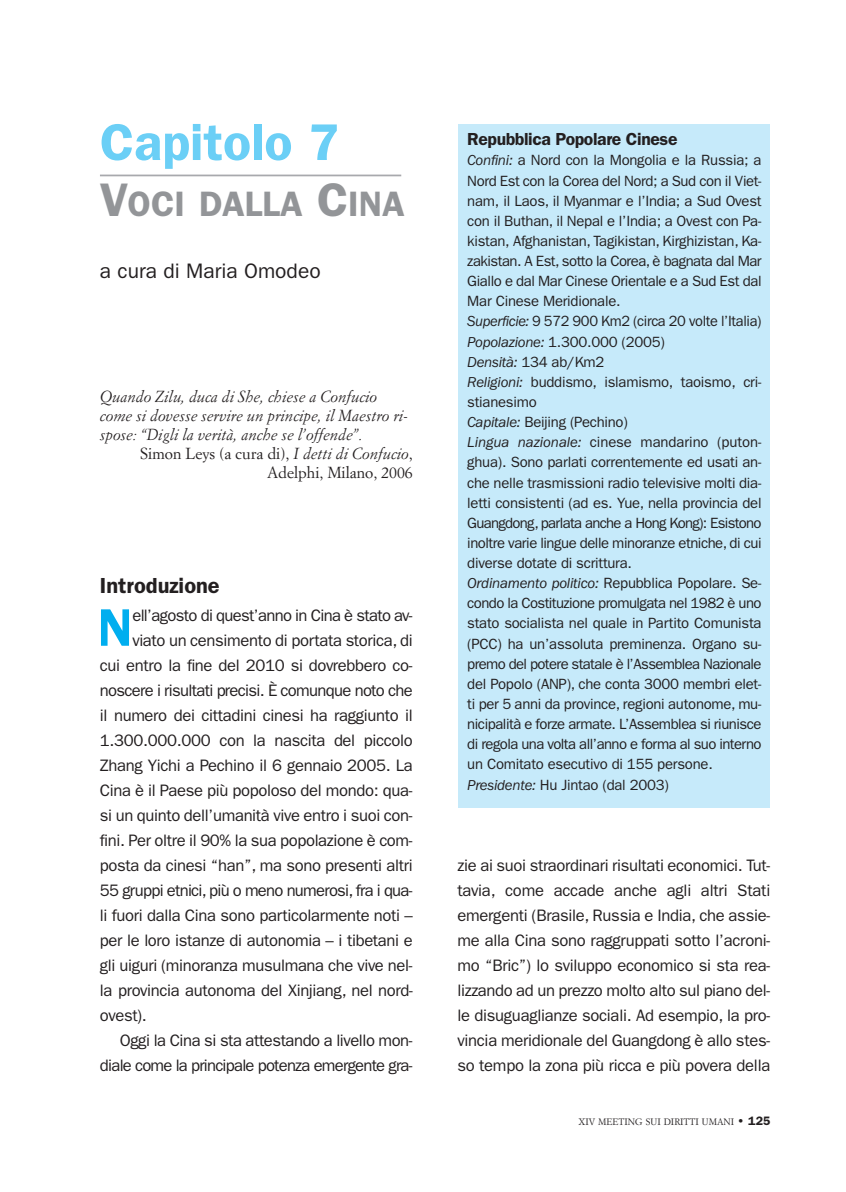
<style>
.page{position:relative;width:846px;height:1192px;background:#fff}
.page>*{position:absolute;margin:0;border:0;box-sizing:border-box;transform-origin:0 0}
.t1{font:600 53.02px "Franklin Gothic";color:#00aeef}
.t2{font:600 51.8px "Franklin Gothic";color:#6bcff6}
.t3{font:600 35.35px "Franklin Gothic";color:#939598}
.t4{font:600 21.88px "Franklin Gothic";color:#231f20}
.t5{font:21px "ITC Franklin Gothic Std";color:#231f20}
.t6{font:600 17.5px "ITC Franklin Gothic Std";letter-spacing:-.02em;color:#231f20}
.t7{font:16.62px/25px "ITC Franklin Gothic Std";letter-spacing:-.02em;color:#231f20;text-align:justify}
.t8{font:16.62px "ITC Franklin Gothic Std";letter-spacing:-.045em;color:#231f20}
.t9{font:16.62px "ITC Franklin Gothic Std";letter-spacing:-.04em;color:#231f20}
.t10{font:italic 15.75px/18.9px "Simoncini Garamond";color:#231f20}
.t11{font:15.75px/18.9px "Simoncini Garamond";color:#231f20;text-align:right}
.t12{font:14.88px/20.1px "ITC Franklin Gothic Std";letter-spacing:-.02em;color:#231f20}
.t13{font:9.1px "Simoncini Garamond";color:#231f20}
.s1{font-size:47.25px}
.s2{font-style:italic}
.s3{font-family:"Franklin Gothic";font-weight:600;font-size:12.25px}
</style>
<div class="page">
<hr style="left:100px;top:174px;width:301px;height:2px;background:#a8a9ad">
<div style="left:458px;top:124px;width:312px;height:683px;background:#c6eafa"></div>
<h2 class="t2" style="left:100px;top:124px;width:240px">Capitolo 7</h2>
<h3 class="t3" style="left:100px;top:192px;width:306px"><span class="s1">V</span>OCI DALLA <span class="s1">C</span>INA</h3>
<h3 class="t5" style="left:100px;top:263px;width:222px">a cura di Maria Omodeo</h3>
<p class="t10" style="left:100px;top:388px;width:309px">Quando Zilu, duca di She, chiese a Confucio come si dovesse servire un principe, il Maestro ri&shy;spose: “Digli la verità, anche se l’offende”.</p>
<p class="t11" style="left:140px;top:445px;width:274px">Simon Leys (a cura di), <span class="s2">I detti di Confucio</span>,<br>Adelphi, Milano, 2006</p>
<h3 class="t4" style="left:100px;top:578px;width:121px">Introduzione</h3>
<h1 class="t1" style="left:98px;top:609px;width:37px">N</h1>
<p class="t9" style="left:132px;top:609px;width:281px">ell’agosto di quest’anno in Cina è stato av-</p>
<p class="t7" style="left:132px;top:629px;width:282px">viato un censimento di portata storica, di</p>
<p class="t7" style="left:100px;top:654px;width:314px">cui entro la fine del 2010 si dovrebbero co-</p>
<p class="t9" style="left:100px;top:684px;width:314px">noscere i risultati precisi. È comunque noto che</p>
<p class="t7" style="left:100px;top:704px;width:314px">il numero dei cittadini cinesi ha raggiunto il</p>
<p class="t7" style="left:100px;top:729px;width:314px">1.300.000.000 con la nascita del piccolo</p>
<p class="t7" style="left:100px;top:754px;width:314px">Zhang Yichi a Pechino il 6 gennaio 2005. La</p>
<p class="t7" style="left:100px;top:779px;width:314px">Cina è il Paese più popoloso del mondo: qua-</p>
<p class="t7" style="left:100px;top:804px;width:314px">si un quinto dell’umanità vive entro i suoi con-</p>
<p class="t7" style="left:100px;top:829px;width:314px">fini. Per oltre il 90% la sua popolazione è com-</p>
<p class="t7" style="left:100px;top:854px;width:314px">posta da cinesi “han”, ma sono presenti altri</p>
<p class="t8" style="left:100px;top:884px;width:314px">55 gruppi etnici, più o meno numerosi, fra i qua-</p>
<p class="t7" style="left:100px;top:904px;width:314px">li fuori dalla Cina sono particolarmente noti –</p>
<p class="t7" style="left:100px;top:929px;width:314px">per le loro istanze di autonomia – i tibetani e</p>
<p class="t7" style="left:100px;top:954px;width:314px">gli uiguri (minoranza musulmana che vive nel-</p>
<p class="t7" style="left:100px;top:979px;width:314px">la provincia autonoma del Xinjiang, nel nord-</p>
<p class="t7" style="left:100px;top:1004px;width:48px">ovest).</p>
<p class="t7" style="left:120px;top:1029px;width:294px">Oggi la Cina si sta attestando a livello mon-</p>
<p class="t8" style="left:100px;top:1059px;width:314px">diale come la principale potenza emergente gra-</p>
<p class="t6" style="left:467px;top:133px;width:211px">Repubblica Popolare Cinese</p>
<p class="t12" style="left:467px;top:152px;width:296px"><span class="s2">Confini:</span> a Nord con la Mongolia e la Russia; a Nord Est con la Corea del Nord; a Sud con il Viet&shy;nam, il Laos, il Myanmar e l’India; a Sud Ovest con il Buthan, il Nepal e l’India; a Ovest con Pa&shy;kistan, Afghanistan, Tagikistan, Kirghizistan, Ka&shy;zakistan. A Est, sotto la Corea, è bagnata dal Mar Giallo e dal Mar Cinese Orientale e a Sud Est dal Mar Cinese Meridionale.<br><span class="s2">Superficie:</span> 9 572 900 Km2 (circa 20 volte l’Italia)<br><span class="s2">Popolazione:</span> 1.300.000 (2005)<br><span class="s2">Densità:</span> 134 ab/Km2<br><span class="s2">Religioni:</span> buddismo, islamismo, taoismo, cri&shy;stianesimo<br><span class="s2">Capitale:</span> Beijing (Pechino)<br><span class="s2">Lingua nazionale:</span> cinese mandarino (puton&shy;ghua). Sono parlati correntemente ed usati an&shy;che nelle trasmissioni radio televisive molti dia&shy;letti consistenti (ad es. Yue, nella provincia del Guangdong, parlata anche a Hong Kong): Esistono inoltre varie lingue delle minoranze etniche, di cui diverse dotate di scrittura.<br><span class="s2">Ordinamento politico:</span> Repubblica Popolare. Se&shy;condo la Costituzione promulgata nel 1982 è uno stato socialista nel quale in Partito Comunista (PCC) ha un’assoluta preminenza. Organo su&shy;premo del potere statale è l’Assemblea Nazionale del Popolo (ANP), che conta 3000 membri elet&shy;ti per 5 anni da province, regioni autonome, mu&shy;nicipalità e forze armate. L’Assemblea si riunisce di regola una volta all’anno e forma al suo interno un Comitato esecutivo di 155 persone.<br><span class="s2">Presidente:</span> Hu Jintao (dal 2003)</p>
<p class="t7" style="left:457px;top:854px;width:314px">zie ai suoi straordinari risultati economici. Tut&shy;tavia, come accade anche agli altri Stati emergenti (Brasile, Russia e India, che assie&shy;me alla Cina sono raggruppati sotto l’acroni&shy;mo “Bric”) lo sviluppo economico si sta rea&shy;lizzando ad un prezzo molto alto sul piano del&shy;le disuguaglianze sociali. Ad esempio, la pro&shy;vincia meridionale del Guangdong è allo stes&shy;so tempo la zona più ricca e più povera della</p>
<p class="t13" style="left:578px;top:1118px;width:193px">XIV MEETING SUI DIRITTI UMANI <span class="s3">• 125</span></p>
</div>
